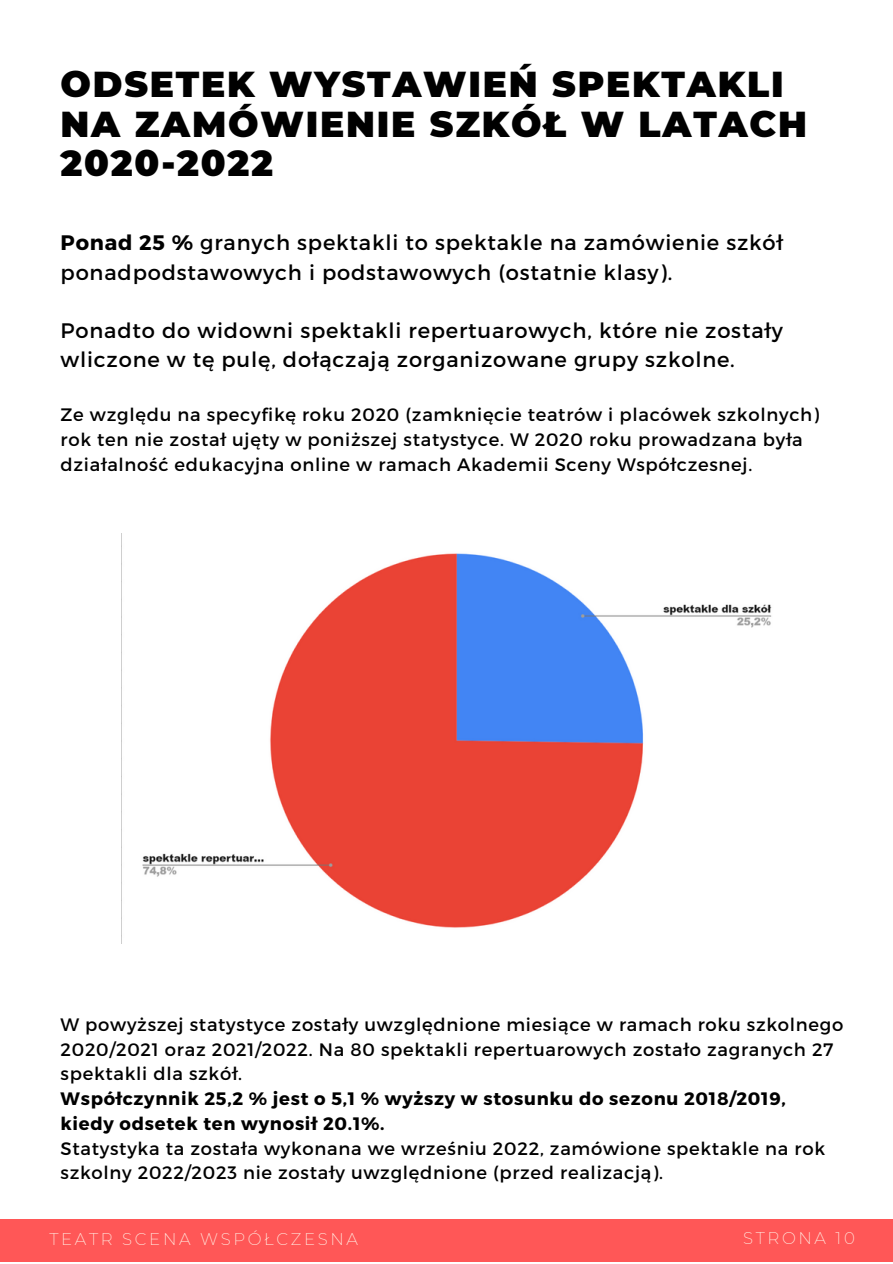
<style>
.page{position:relative;width:893px;height:1264px;background:#fff}
.page>*{position:absolute;margin:0;border:0;box-sizing:border-box;transform-origin:0 0}
.t1{font:900 36px/39.3px "Montserrat";letter-spacing:.05em;color:#000}
.t2{font:21px/29.2px "Montserrat";letter-spacing:.04em;color:#000}
.t3{font:18px/24.8px "Montserrat";letter-spacing:.04em;color:#000}
.t4{font:700 18px/24.8px "Montserrat";letter-spacing:.04em;color:#000}
.t5{font:200 16.5px "Montserrat";letter-spacing:.16em;color:#fff9ed}
.s1{font-weight:700}
</style>
<div class="page">
<img style="left:142px;top:553px;width:630px;height:375px">
<div style="left:0;top:1219px;width:892px;height:41px;background:#ff5757"></div>
<h1 class="t1" style="left:61px;top:65px;width:748px">ODSETEK WYSTAWIEŃ SPEKTAKLI<br>NA ZAMÓWIENIE SZKÓŁ W LATACH<br>2020-2022</h1>
<p class="t2" style="left:61px;top:227px;width:723px"><span class="s1">Ponad 25 %</span> granych spektakli to spektakle na zamówienie szkół ponadpodstawowych i podstawowych (ostatnie klasy).</p>
<p class="t2" style="left:61px;top:315px;width:724px">Ponadto do widowni spektakli repertuarowych, które nie zostały wliczone w tę pulę, dołączają zorganizowane grupy szkolne.</p>
<p class="t3" style="left:61px;top:401px;width:760px">Ze względu na specyfikę roku 2020 (zamknięcie teatrów i placówek szkolnych) rok ten nie został ujęty w poniższej statystyce. W 2020 roku prowadzana była działalność edukacyjna online w ramach Akademii Sceny Współczesnej.</p>
<p class="t3" style="left:61px;top:1011px;width:784px">W powyższej statystyce zostały uwzględnione miesiące w ramach roku szkolnego<br>2020/2021 oraz 2021/2022. Na 80 spektakli repertuarowych zostało zagranych 27 spektakli dla szkół.</p>
<p class="t4" style="left:61px;top:1085px;width:726px">Współczynnik 25,2 % jest o 5,1 % wyższy w stosunku do sezonu 2018/2019, kiedy odsetek ten wynosił 20.1%.</p>
<p class="t3" style="left:61px;top:1134px;width:766px">Statystyka ta została wykonana we wrześniu 2022, zamówione spektakle na rok szkolny 2022/2023 nie zostały uwzględnione (przed realizacją).</p>
<p class="t5" style="left:49px;top:1228px;width:310px">TEATR SCENA WSPÓŁCZESNA</p>
<p class="t5" style="left:743px;top:1228px;width:113px">STRONA 10</p>
</div>
